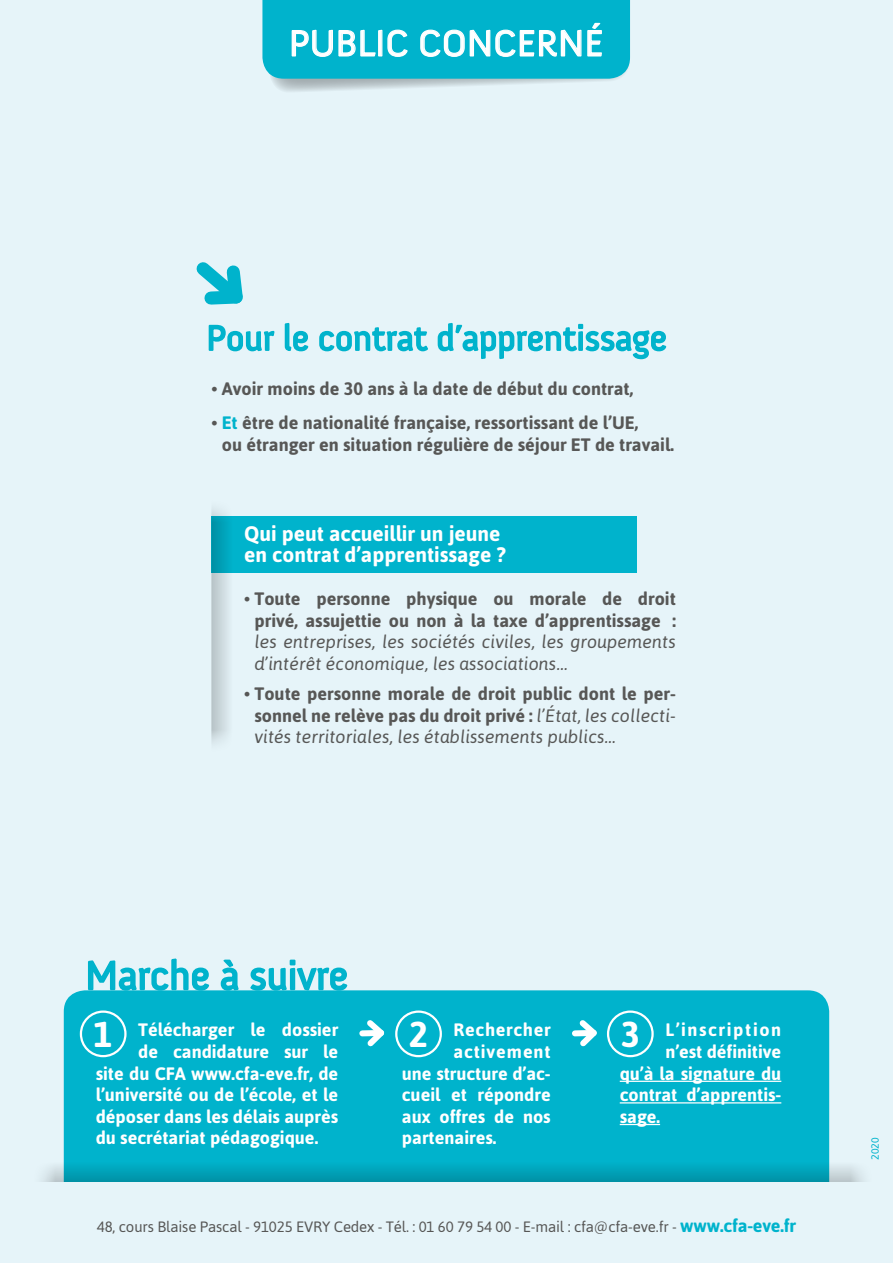
<style>
.page{position:relative;width:893px;height:1263px;background:#e6f4f9}
.page>*{position:absolute;margin:0;border:0;box-sizing:border-box;transform-origin:0 0}
.t1{font:40.8px "Anivers";color:#00b3cc}
.t2{font:37.5px "Anivers";color:#fff}
.t3{font:36px "Anivers";color:#00b3cc}
.t4{font:700 36px "Asap";color:#fff}
.t5{font:700 21px/21px "Asap";color:#fff}
.t6{font:700 18px/21.6px "Asap";color:#575756}
.t7{font:700 18px "Asap";color:#fff}
.t8{font:italic 18px/21.6px "Asap";color:#575756}
.t9{font:700 18px "Asap";letter-spacing:.09em;color:#fff}
.t10{font:700 18px "Asap";letter-spacing:.04em;color:#fff}
.t11{font:700 18px "Asap";letter-spacing:.05em;color:#fff}
.t12{font:15px "Asap";letter-spacing:-.01em;color:#575756}
.t13{font:10.5px "Asap";color:#00b3cc}
.s1{color:#00b3cc}
.s2{font-weight:400;font-style:italic}
.s3{font-size:36px}
.s4{font-weight:700;font-size:18px;color:#00b3cc}
</style>
<div class="page">
<svg style="left:262px;top:0;width:369px;height:92px;background:#2fbed2"></svg>
<svg style="left:208px;top:324px;width:67px;height:28px"></svg>
<svg style="left:284px;top:323px;width:25px;height:29px"></svg>
<svg style="left:319px;top:327px;width:109px;height:25px"></svg>
<svg style="left:437px;top:323px;width:230px;height:37px"></svg>
<svg style="left:196px;top:262px;width:47px;height:43px"></svg>
<div style="left:211px;top:517px;width:425px;height:56px;background:#00b3cc"></div>
<svg style="left:211px;top:509px;width:22px;height:235px"></svg>
<div style="left:64px;top:990px;width:765px;height:269px;background:#00b3cc;border-radius:21px"></div>
<svg style="left:86px;top:958px;width:124px;height:33px"></svg>
<svg style="left:220px;top:959px;width:20px;height:32px"></svg>
<svg style="left:249px;top:959px;width:99px;height:32px"></svg>
<div style="left:80px;top:1010px;width:47px;height:47px;border:2px solid #fff;border-radius:50%"></div>
<hr style="left:620px;top:1081px;width:161px;height:1px;background:#fff">
<hr style="left:620px;top:1102px;width:161px;height:1px;background:#fff">
<hr style="left:620px;top:1124px;width:40px;height:1px;background:#fff">
<div style="left:607px;top:1010px;width:47px;height:47px;border:2px solid #fff;border-radius:50%"></div>
<div style="left:395px;top:1010px;width:47px;height:47px;border:2px solid #fff;border-radius:50%"></div>
<svg style="left:359px;top:1020px;width:26px;height:27px"></svg>
<svg style="left:572px;top:1020px;width:25px;height:27px"></svg>
<svg style="left:42px;top:1161px;width:822px;height:21px"></svg>
<div style="left:0;top:1183px;width:893px;height:80px;background:#e6f4f9"></div>
<h2 class="t2" style="left:289px;top:23px;width:316px">PUBLIC CONCERNÉ</h2>
<h3 class="t3" style="left:206px;top:318px;width:462px">Pour le contrat d’apprentissage</h3>
<p class="t6" style="left:211px;top:378px;width:423px">• Avoir moins de 30 ans à la date de début du contrat,</p>
<p class="t6" style="left:222px;top:412px;width:454px;text-indent:-10px">• <span class="s1">Et</span> être de nationalité française, ressortissant de l’UE,<br>ou étranger en situation régulière de séjour ET de travail.</p>
<p class="t5" style="left:244px;top:523px;width:263px">Qui peut accueillir un jeune en contrat d’apprentissage ?</p>
<p class="t6" style="left:244px;top:588px;width:433px;text-align:center">• Toute personne physique ou morale de droit privé, assujettie ou non à la taxe d’apprentissage :</p>
<p class="t8" style="left:254px;top:631px;width:423px">les entreprises, les sociétés civiles, les groupements d’intérêt économique, les associations…</p>
<p class="t6" style="left:254px;top:683px;width:423px;text-align:justify;text-indent:-10px">• Toute personne morale de droit public dont le per&shy;sonnel ne relève pas du droit privé : <span class="s2">l’État, les collecti&shy;vités territoriales, les établissements publics…</span></p>
<h1 class="t1" style="left:85px;top:953px;width:264px">Marche à suivre</h1>
<h3 class="t4" style="left:94px;top:1013px;width:21px">1</h3>
<p class="t9" style="left:665px;top:1019px;width:118px">L’inscription</p>
<p class="t7" style="left:665px;top:1041px;width:118px">n’est définitive</p>
<p class="t7" style="left:620px;top:1063px;width:163px">qu’à la signature du</p>
<p class="t7" style="left:620px;top:1084px;width:163px">contrat d’apprentis-</p>
<p class="t7" style="left:620px;top:1106px;width:42px">sage.</p>
<p class="t10" style="left:409px;top:1019px;width:143px"><span class="s3">2</span> Rechercher</p>
<p class="t11" style="left:454px;top:1041px;width:99px">activement</p>
<p class="t7" style="left:402px;top:1063px;width:150px">une structure d’ac-</p>
<p class="t7" style="left:402px;top:1084px;width:150px">cueil et répondre</p>
<p class="t7" style="left:402px;top:1106px;width:150px">aux offres de nos</p>
<p class="t7" style="left:402px;top:1127px;width:96px">partenaires.</p>
<h3 class="t4" style="left:621px;top:1013px;width:21px">3</h3>
<p class="t7" style="left:138px;top:1019px;width:202px">Télécharger le dossier</p>
<p class="t7" style="left:138px;top:1041px;width:202px">de candidature sur le</p>
<p class="t7" style="left:96px;top:1063px;width:244px">site du CFA www.cfa-eve.fr, de</p>
<p class="t7" style="left:96px;top:1084px;width:244px">l’université ou de l’école, et le</p>
<p class="t7" style="left:96px;top:1106px;width:244px">déposer dans les délais auprès</p>
<p class="t7" style="left:96px;top:1127px;width:224px">du secrétariat pédagogique.</p>
<p class="t12" style="left:97px;top:1218px;width:701px">48, cours Blaise Pascal - 91025 EVRY Cedex - Tél. : 01 60 79 54 00 - E-mail : cfa@cfa-eve.fr - <span class="s4">www.cfa-eve.fr</span></p>
<p class="t13" style="left:869px;top:1160px;width:24px;rotate:-90deg">2020</p>
</div>
